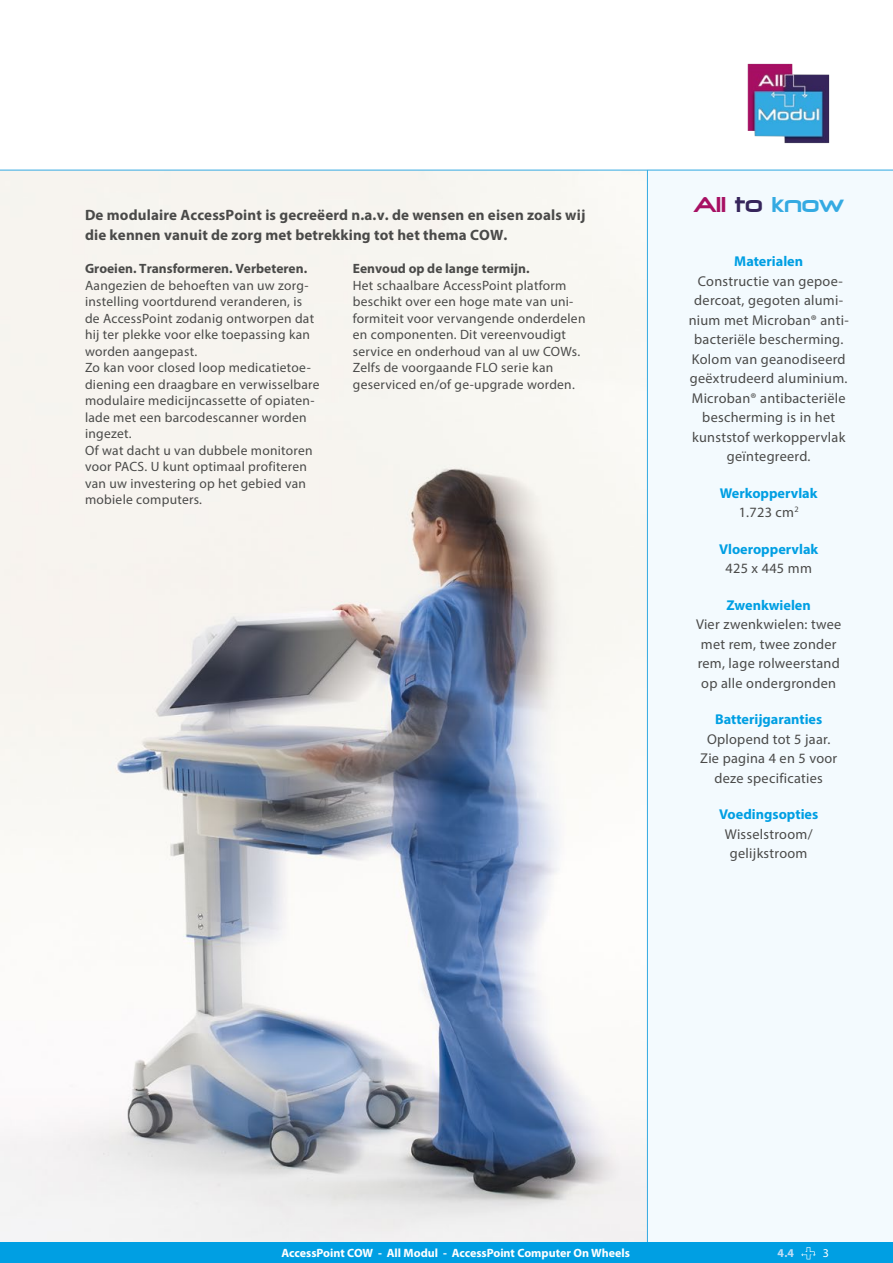
<style>
.page{position:relative;width:893px;height:1263px;background:#fff}
.page>*{position:absolute;margin:0;border:0;box-sizing:border-box;transform-origin:0 0}
.Basisalinea{font:24px "Neuropolitical";color:#34aae2}
.Subkop{font:700 15px/19.5px "Myriad Pro";letter-spacing:.01em;color:#4a4a49}
.Zijkant_plt_txt{font:14.25px/19.5px "Myriad Pro";letter-spacing:.02em;color:#4a4a49;text-align:center}
.Zijkant_kopje{font:700 14.25px "Myriad Pro";color:#009fe3}
.platte_txt{font:13.5px/16.5px "Myriad Pro";letter-spacing:.02em;color:#4a4a49}
.Subkop-2{font:700 13.5px "Myriad Pro";color:#4a4a49}
.platte_txt-2{font:700 13.5px "Myriad Pro";color:#4a4a49}
.t1{font:700 12px "Myriad Pro";color:#fff}
.t2{font:700 12px "Myriad Pro";color:#c1ddf5}
.t3{font:12px "Myriad Pro";color:#fff}
.s1{color:#a71063}
.s2{color:#36255b}
</style>
<div class="page">
<img style="left:747px;top:64px;width:82px;height:79px">
<div style="left:648px;top:170px;width:245px;height:1073px;background:#f3fafe"></div>
<img style="left:0;top:171px;width:647px;height:1071px">
<hr style="left:647px;top:170px;width:1px;height:1072px;background:#34aae2">
<hr style="left:0;top:170px;width:893px;height:1px;background:#34aae2">
<div style="left:0;top:1242px;width:893px;height:21px;background:#009fe3"></div>
<svg style="left:801px;top:1247px;width:15px;height:12px"></svg>
<p class="Subkop" style="left:85px;top:205px;width:502px">De modulaire AccessPoint is gecreëerd n.a.v. de wensen en eisen zoals wij die kennen vanuit de zorg met betrekking tot het thema COW.</p>
<p class="Subkop-2" style="left:85px;top:260px;width:224px">Groeien. Transformeren. Verbeteren.</p>
<p class="platte_txt" style="left:85px;top:277px;width:231px">Aangezien de behoeften van uw zorg&shy;instelling voortdurend veranderen, is de AccessPoint zodanig ontworpen dat hij ter plekke voor elke toepassing kan worden aangepast.</p>
<p class="platte_txt" style="left:85px;top:359px;width:236px">Zo kan voor closed loop medicatietoe&shy;diening een draagbare en verwisselbare modulaire medicijncassette of opiaten&shy;lade met een barcodescanner worden ingezet.</p>
<p class="platte_txt" style="left:85px;top:442px;width:229px">Of wat dacht u van dubbele monitoren voor PACS. U kunt optimaal profiteren van uw investering op het gebied van mobiele computers.</p>
<p class="platte_txt-2" style="left:353px;top:260px;width:178px">Eenvoud op de lange termijn.</p>
<p class="platte_txt" style="left:353px;top:277px;width:234px">Het schaalbare AccessPoint platform beschikt over een hoge mate van uni&shy;formiteit voor vervangende onderdelen en componenten. Dit vereenvoudigt service en onderhoud van al uw COWs.<br>Zelfs de voorgaande FLO serie kan geserviced en/of ge-upgrade worden.</p>
<p class="Basisalinea" style="left:694px;top:192px;width:151px"><span class="s1">All</span> <span class="s2">to</span> know</p>
<p class="Zijkant_kopje" style="left:734px;top:252px;width:70px">Materialen</p>
<p class="Zijkant_plt_txt" style="left:689px;top:271px;width:162px">Constructie van gepoe&shy;dercoat, gegoten alumi&shy;nium met Microban® anti&shy;bacteriële bescherming.<br>Kolom van geanodiseerd geëxtrudeerd aluminium.<br>Microban® antibacteriële bescherming is in het kunststof werkoppervlak geïntegreerd.</p>
<p class="Zijkant_kopje" style="left:720px;top:483px;width:99px">Werkoppervlak</p>
<p class="Zijkant_plt_txt" style="left:739px;top:502px;width:62px">1.723 cm<sup>2</sup></p>
<p class="Zijkant_kopje" style="left:719px;top:539px;width:101px">Vloeroppervlak</p>
<p class="Zijkant_plt_txt" style="left:725px;top:558px;width:88px">425 x 445 mm</p>
<p class="Zijkant_kopje" style="left:727px;top:595px;width:86px">Zwenkwielen</p>
<p class="Zijkant_plt_txt" style="left:696px;top:614px;width:147px;text-align:left">Vier zwenkwielen: twee met rem, twee zonder rem, lage rolweerstand op alle ondergronden</p>
<p class="Zijkant_kopje" style="left:715px;top:710px;width:109px">Batterijgaranties</p>
<p class="Zijkant_plt_txt" style="left:700px;top:729px;width:139px">Oplopend tot 5 jaar.<br>Zie pagina 4 en 5 voor deze specificaties</p>
<p class="Zijkant_kopje" style="left:719px;top:805px;width:101px">Voedingsopties</p>
<p class="Zijkant_plt_txt" style="left:725px;top:824px;width:89px">Wisselstroom/ gelijkstroom</p>
<p class="t1" style="left:282px;top:1245px;width:350px">AccessPoint COW - All Modul - AccessPoint Computer On Wheels</p>
<p class="t2" style="left:778px;top:1245px;width:18px">4.4</p>
<p class="t3" style="left:823px;top:1246px;width:8px">3</p>
</div>
